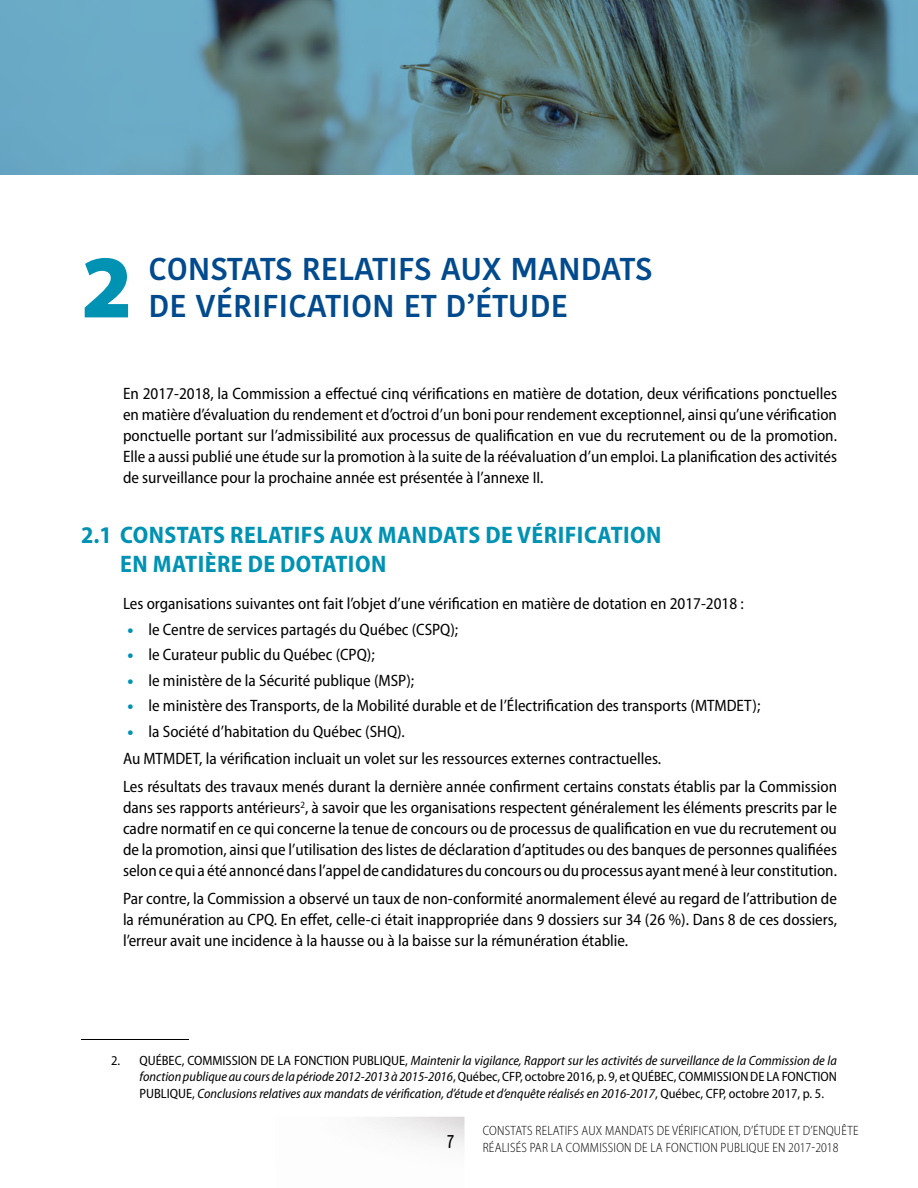
<style>
.page{position:relative;width:918px;height:1188px;background:#fff}
.page>*{position:absolute;margin:0;border:0;box-sizing:border-box;transform-origin:0 0}
.H2-titre_chapitre{font:900 90px "Myriad Pro";color:#0092b3}
.H2-titre_chapitre-2{font:500 31.5px/37.5px "Kohinoor Devanagari";color:#004a8d}
.H3-Titre_vert_1_1{font:700 semi-condensed 24px/28.8px "Myriad Pro";letter-spacing:.02em;color:#0092b3}
.t1{font:19.5px "Fago Co";color:#000}
.P-texte_n0{font:semi-condensed 16.5px/21px "Myriad Pro";color:#000;text-align:justify}
.P-note{font:italic semi-condensed 13.5px/16.5px "Myriad Pro";color:#000;text-align:justify}
.t2{font:300 semi-condensed 13.5px/16.2px "Myriad Pro";letter-spacing:.02em;color:#000;scale:.95 1}
.s1{font-weight:900;font-stretch:normal;color:#0092b3}
.s2{font-style:normal}
</style>
<div class="page">
<img style="left:367px;top:1117px;width:98px;height:30px">
<svg style="left:0;top:0;width:918px;height:175px;background:#5b838d"></svg>
<hr style="left:81px;top:1039px;width:108px;height:1px;background:#000">
<h2 class="H2-titre_chapitre" style="left:81px;top:227px;width:53px">2</h2>
<h2 class="H2-titre_chapitre-2" style="left:148px;top:250px;width:506px">CONSTATS RELATIFS AUX MANDATS<br>DE VÉRIFICATION ET D’ÉTUDE</h2>
<p class="P-texte_n0" style="left:123px;top:383px;width:716px">En 2017-2018, la Commission a effectué cinq vérifications en matière de dotation, deux vérifications ponctuelles en matière d’évaluation du rendement et d’octroi d’un boni pour rendement exceptionnel, ainsi qu’une vérification ponctuelle portant sur l’admissibilité aux processus de qualification en vue du recrutement ou de la promotion.<br>Elle a aussi publié une étude sur la promotion à la suite de la réévaluation d’un emploi. La planification des activités de surveillance pour la prochaine année est présentée à l’annexe II.</p>
<h3 class="H3-Titre_vert_1_1" style="left:120px;top:521px;width:543px;text-indent:-39px">2.1 CONSTATS RELATIFS AUX MANDATS DE VÉRIFICATION<br>EN MATIÈRE DE DOTATION</h3>
<p class="P-texte_n0" style="left:123px;top:593px;width:622px">Les organisations suivantes ont fait l’objet d’une vérification en matière de dotation en 2017-2018 :</p>
<p class="P-texte_n0" style="left:128px;top:619px;width:332px"><span class="s1">•</span> le Centre de services partagés du Québec (CSPQ);</p>
<p class="P-texte_n0" style="left:128px;top:644px;width:249px"><span class="s1">•</span> le Curateur public du Québec (CPQ);</p>
<p class="P-texte_n0" style="left:128px;top:670px;width:288px"><span class="s1">•</span> le ministère de la Sécurité publique (MSP);</p>
<p class="P-texte_n0" style="left:128px;top:695px;width:634px"><span class="s1">•</span> le ministère des Transports, de la Mobilité durable et de l’Électrification des transports (MTMDET);</p>
<p class="P-texte_n0" style="left:128px;top:721px;width:279px"><span class="s1">•</span> la Société d’habitation du Québec (SHQ).</p>
<p class="P-texte_n0" style="left:123px;top:749px;width:540px">Au MTMDET, la vérification incluait un volet sur les ressources externes contractuelles.</p>
<p class="P-texte_n0" style="left:123px;top:776px;width:716px">Les résultats des travaux menés durant la dernière année confirment certains constats établis par la Commission dans ses rapports antérieurs<sup>2</sup>, à savoir que les organisations respectent généralement les éléments prescrits par le cadre normatif en ce qui concerne la tenue de concours ou de processus de qualification en vue du recrutement ou de la promotion, ainsi que l’utilisation des listes de déclaration d’aptitudes ou des banques de personnes qualifiées selon ce qui a été annoncé dans l’appel de candidatures du concours ou du processus ayant mené à leur constitution.</p>
<p class="P-texte_n0" style="left:123px;top:888px;width:716px">Par contre, la Commission a observé un taux de non-conformité anormalement élevé au regard de l’attribution de la rémunération au CPQ. En effet, celle-ci était inappropriée dans 9 dossiers sur 34 (26 %). Dans 8 de ces dossiers, l’erreur avait une incidence à la hausse ou à la baisse sur la rémunération établie.</p>
<p class="P-note" style="left:140px;top:1053px;width:699px;text-indent:-28px"><span class="s2">2. QUÉBEC, COMMISSION DE LA FONCTION PUBLIQUE,</span> Maintenir la vigilance, Rapport sur les activités de surveillance de la Commission de la fonction publique au cours de la période 2012-2013 à 2015-2016<span class="s2">, Québec, CFP, octobre 2016, p. 9, et QUÉBEC, COMMISSION DE LA FONCTION PUBLIQUE,</span> Conclusions relatives aux mandats de vérification, d’étude et d’enquête réalisés en 2016-2017<span class="s2">, Québec, CFP, octobre 2017, p. 5.</span></p>
<p class="t1" style="left:447px;top:1129px;width:8px">7</p>
<p class="t2" style="left:483px;top:1123px;width:397px">CONSTATS RELATIFS AUX MANDATS DE VÉRIFICATION, D’ÉTUDE ET D’ENQUÊTE<br>RÉALISÉS PAR LA COMMISSION DE LA FONCTION PUBLIQUE EN 2017-2018</p>
</div>
